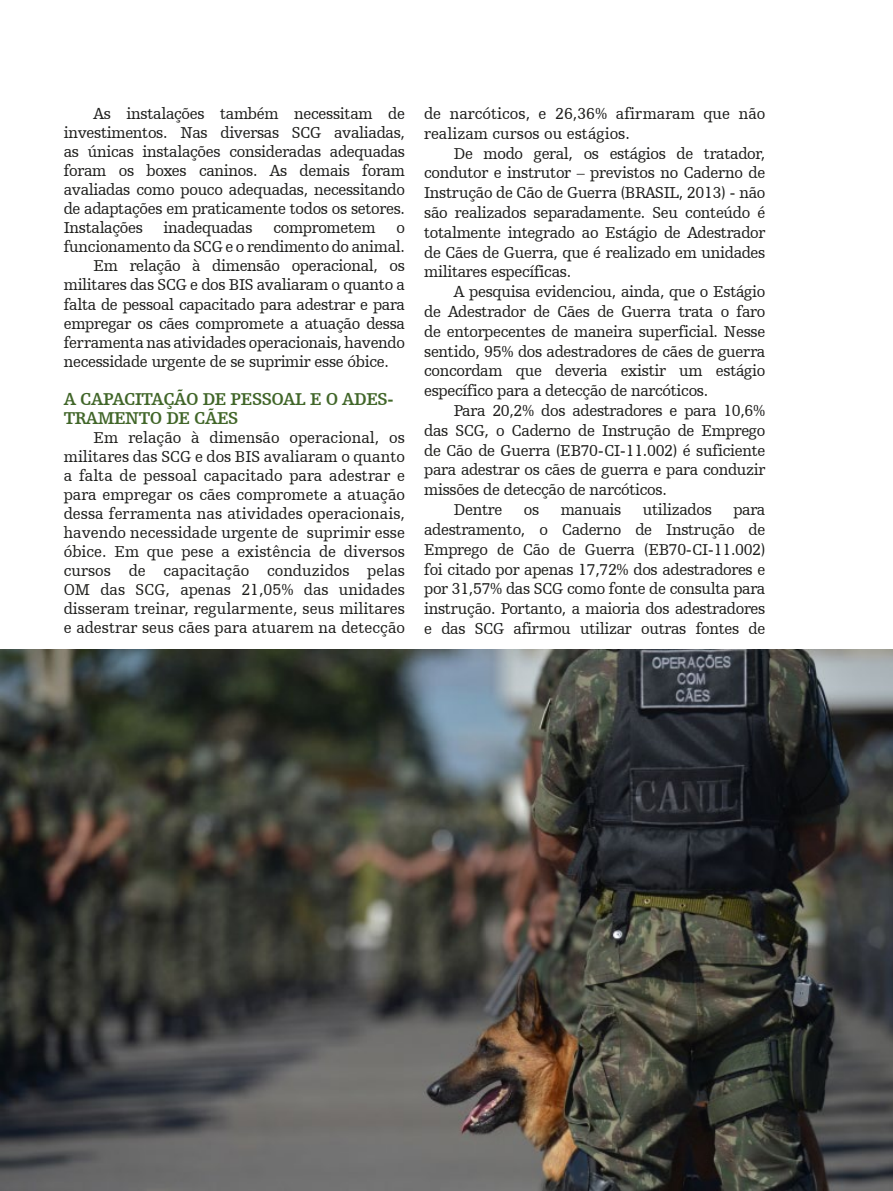
<style>
.page{position:relative;width:893px;height:1191px;background:#fff}
.page>*{position:absolute;margin:0;border:0;box-sizing:border-box;transform-origin:0 0}
.t1{font:700 18px/19px "Humanist Slabserif 712 BT";letter-spacing:-.025em;color:#416629}
.t2{font:16.5px/19.8px "Humanist Slabserif 712 BT";letter-spacing:-.02em;color:#1d1d1b;text-align:justify}
.t3{font:16.5px/19.8px "Humanist Slabserif 712 BT";color:#1d1d1b}
</style>
<div class="page">
<img style="left:0;top:649px;width:893px;height:542px">
<p class="t2" style="left:64px;top:104px;width:343px;line-height:19px;text-indent:30px">As instalações também necessitam de investimentos. Nas diversas SCG avaliadas, as únicas instalações consideradas adequadas foram os boxes caninos. As demais foram avaliadas como pouco adequadas, necessitando de adaptações em praticamente todos os setores.<br>Instalações</p>
<p class="t2" style="left:164px;top:218px;width:90px">inadequadas</p>
<p class="t2" style="left:273px;top:218px;width:104px">comprometem</p>
<p class="t2" style="left:396px;top:218px;width:10px">o</p>
<p class="t2" style="left:64px;top:237px;width:343px">funcionamento da SCG e o rendimento do animal.</p>
<p class="t2" style="left:94px;top:256px;width:313px">Em relação à dimensão operacional, os</p>
<p class="t2" style="left:64px;top:275px;width:343px">militares das SCG e dos BIS avaliaram o quanto a</p>
<p class="t2" style="left:64px;top:294px;width:343px">falta de pessoal capacitado para adestrar e para</p>
<p class="t2" style="left:64px;top:313px;width:343px">empregar os cães compromete a atuação dessa</p>
<p class="t2" style="left:64px;top:332px;width:343px">ferramenta nas atividades operacionais, havendo</p>
<p class="t2" style="left:64px;top:351px;width:327px">necessidade urgente de se suprimir esse óbice.</p>
<p class="t1" style="left:64px;top:389px;width:332px">A CAPACITAÇÃO DE PESSOAL E O ADES-<br>TRAMENTO DE CÃES</p>
<p class="t2" style="left:64px;top:427px;width:343px;line-height:19px;text-indent:30px">Em relação à dimensão operacional, os militares das SCG e dos BIS avaliaram o quanto a falta de pessoal capacitado para adestrar e para empregar os cães compromete a atuação dessa ferramenta nas atividades operacionais, havendo necessidade urgente de suprimir esse óbice. Em que pese a existência de diversos cursos de capacitação conduzidos pelas OM das SCG, apenas 21,05% das unidades disseram treinar, regularmente, seus militares e adestrar seus cães para atuarem na detecção</p>
<p class="t3" style="left:424px;top:103px;width:343px">de narcóticos, e 26,36% afirmaram que não realizam cursos ou estágios.</p>
<p class="t2" style="left:424px;top:143px;width:343px;text-indent:30px">De modo geral, os estágios de tratador, condutor e instrutor – previstos no Caderno de Instrução de Cão de Guerra (BRASIL, 2013) - não são realizados separadamente. Seu conteúdo é totalmente integrado ao Estágio de Adestrador de Cães de Guerra, que é realizado em unidades militares específicas.</p>
<p class="t2" style="left:424px;top:281px;width:343px;text-indent:30px">A pesquisa evidenciou, ainda, que o Estágio de Adestrador de Cães de Guerra trata o faro de entorpecentes de maneira superficial. Nesse sentido, 95% dos adestradores de cães de guerra concordam que deveria existir um estágio específico para a detecção de narcóticos.</p>
<p class="t2" style="left:454px;top:400px;width:313px">Para 20,2% dos adestradores e para 10,6%</p>
<p class="t2" style="left:424px;top:420px;width:343px">das SCG, o Caderno de Instrução de Emprego</p>
<p class="t2" style="left:424px;top:440px;width:343px">de Cão de Guerra (EB70-CI-11.002) é suficiente</p>
<p class="t2" style="left:424px;top:460px;width:343px">para adestrar os cães de guerra e para conduzir</p>
<p class="t2" style="left:424px;top:479px;width:244px">missões de detecção de narcóticos.</p>
<p class="t2" style="left:454px;top:499px;width:50px">Dentre</p>
<p class="t2" style="left:524px;top:499px;width:17px">os</p>
<p class="t2" style="left:561px;top:499px;width:62px">manuais</p>
<p class="t2" style="left:643px;top:499px;width:71px">utilizados</p>
<p class="t2" style="left:424px;top:499px;width:343px;text-indent:309px">para adestramento, o Caderno de Instrução de Emprego de Cão de Guerra (EB70-CI-11.002) foi citado por apenas 17,72% dos adestradores e por 31,57% das SCG como fonte de consulta para instrução. Portanto, a maioria dos adestradores e das SCG afirmou utilizar outras fontes de</p>
</div>
